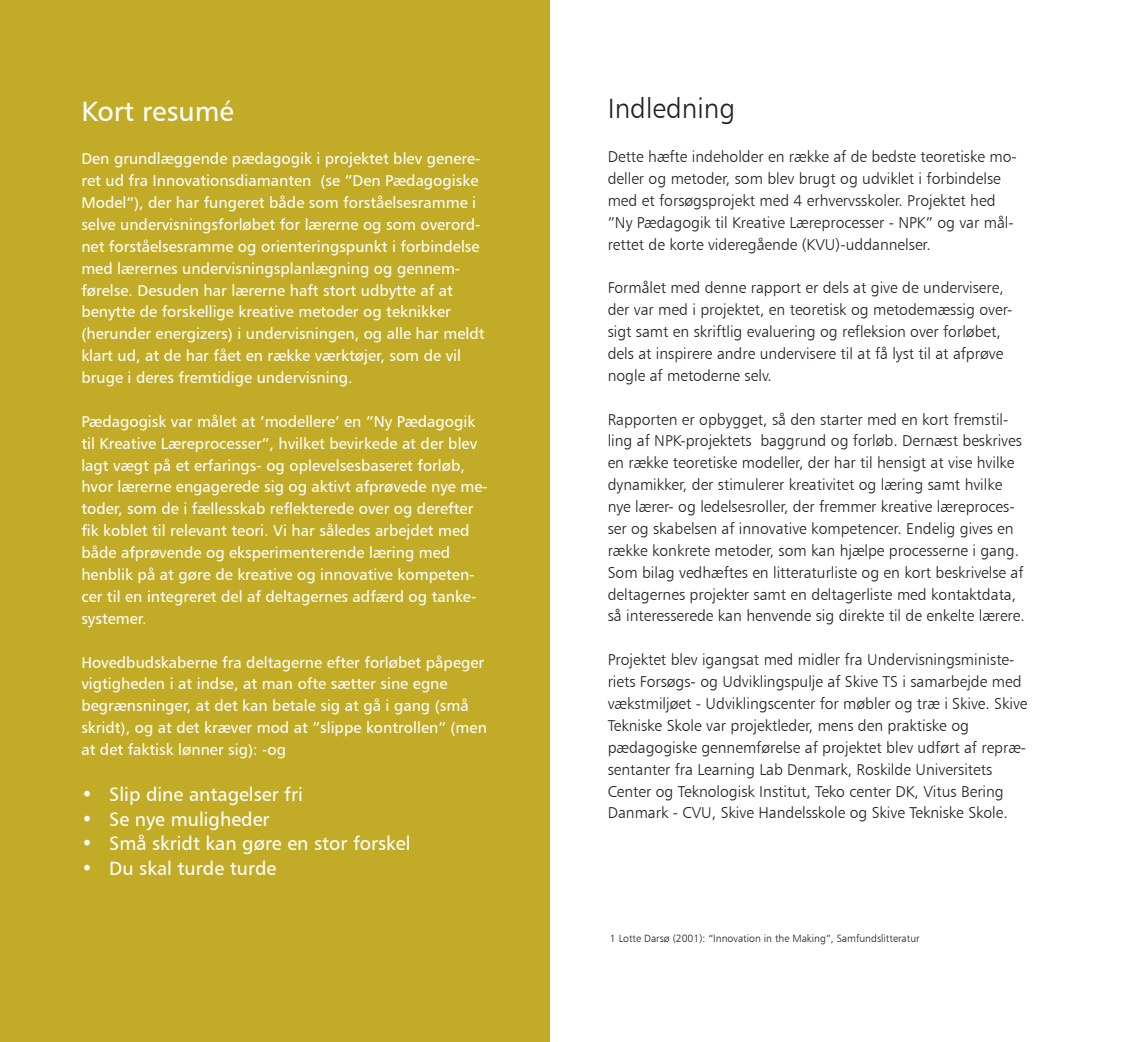
<style>
.page{position:relative;width:1141px;height:1042px;background:#fff}
.page>*{position:absolute;margin:0;border:0;box-sizing:border-box;transform-origin:0 0}
.t1{font:28px "Humanist 777 BT Roman B";color:#fff}
.t2{font:28px "Humanist 777 BT Light B";color:#231f20}
.t3{font:19.25px "Humanist 777 BT Roman B";color:#fff}
.t4{font:15.75px/21.9px "Humanist 777 BT Light B";color:#231f20}
.t5{font:15.75px/21.9px "Humanist 777 BT Roman B";color:#fff}
.t6{font:10.5px "Humanist 777 BT Light B";color:#231f20}
</style>
<div class="page">
<div style="left:0;top:0;width:549px;height:1042px;background:#c2ab26"></div>
<h1 class="t1" style="left:81px;top:93px;width:154px">Kort resumé</h1>
<p class="t5" style="left:81px;top:148px;width:405px">Den grundlæggende pædagogik i projektet blev genere&shy;ret ud fra Innovationsdiamanten (se ”Den Pædagogiske Model”), der har fungeret både som forståelsesramme i selve undervisningsforløbet for lærerne og som overord&shy;net forståelsesramme og orienteringspunkt i forbindelse med lærernes undervisningsplanlægning og gennem&shy;førelse. Desuden har lærerne haft stort udbytte af at benytte de forskellige kreative metoder og teknikker (herunder energizers) i undervisningen, og alle har meldt klart ud, at de har fået en række værktøjer, som de vil bruge i deres fremtidige undervisning.</p>
<p class="t5" style="left:81px;top:410px;width:408px">Pædagogisk var målet at ’modellere’ en ”Ny Pædagogik til Kreative Læreprocesser”, hvilket bevirkede at der blev lagt vægt på et erfarings- og oplevelsesbaseret forløb, hvor lærerne engagerede sig og aktivt afprøvede nye me&shy;toder, som de i fællesskab reflekterede over og derefter fik koblet til relevant teori. Vi har således arbejdet med både afprøvende og eksperimenterende læring med henblik på at gøre de kreative og innovative kompeten&shy;cer til en integreret del af deltagernes adfærd og tanke&shy;systemer.</p>
<p class="t5" style="left:81px;top:651px;width:407px">Hovedbudskaberne fra deltagerne efter forløbet påpeger vigtigheden i at indse, at man ofte sætter sine egne begrænsninger, at det kan betale sig at gå i gang (små skridt), og at det kræver mod at ”slippe kontrollen” (men at det faktisk lønner sig): -og</p>
<p class="t3" style="left:81px;top:783px;width:223px">• Slip dine antagelser fri</p>
<p class="t3" style="left:81px;top:807px;width:190px">• Se nye muligheder</p>
<p class="t3" style="left:81px;top:832px;width:331px">• Små skridt kan gøre en stor forskel</p>
<p class="t3" style="left:81px;top:856px;width:197px">• Du skal turde turde</p>
<h1 class="t2" style="left:608px;top:91px;width:129px">Indledning</h1>
<p class="t4" style="left:608px;top:145px;width:411px">Dette hæfte indeholder en række af de bedste teoretiske mo&shy;deller og metoder, som blev brugt og udviklet i forbindelse med et forsøgsprojekt med 4 erhvervsskoler. Projektet hed ”Ny Pædagogik til Kreative Læreprocesser - NPK” og var mål&shy;rettet de korte videregående (KVU)-uddannelser.</p>
<p class="t4" style="left:608px;top:277px;width:406px">Formålet med denne rapport er dels at give de undervisere, der var med i projektet, en teoretisk og metodemæssig over&shy;sigt samt en skriftlig evaluering og refleksion over forløbet, dels at inspirere andre undervisere til at få lyst til at afprøve nogle af metoderne selv.</p>
<p class="t4" style="left:608px;top:408px;width:419px">Rapporten er opbygget, så den starter med en kort fremstil&shy;ling af NPK-projektets baggrund og forløb. Dernæst beskrives en række teoretiske modeller, der har til hensigt at vise hvilke dynamikker, der stimulerer kreativitet og læring samt hvilke nye lærer- og ledelsesroller, der fremmer kreative læreproces&shy;ser og skabelsen af innovative kompetencer. Endelig gives en række konkrete metoder, som kan hjælpe processerne i gang.<br>Som bilag vedhæftes en litteraturliste og en kort beskrivelse af deltagernes projekter samt en deltagerliste med kontaktdata, så interesserede kan henvende sig direkte til de enkelte lærere.</p>
<p class="t4" style="left:608px;top:648px;width:421px">Projektet blev igangsat med midler fra Undervisningsministe&shy;riets Forsøgs- og Udviklingspulje af Skive TS i samarbejde med vækstmiljøet - Udviklingscenter for møbler og træ i Skive. Skive Tekniske Skole var projektleder, mens den praktiske og pædagogiske gennemførelse af projektet blev udført af repræ&shy;sentanter fra Learning Lab Denmark, Roskilde Universitets Center og Teknologisk Institut, Teko center DK, Vitus Bering Danmark - CVU, Skive Handelsskole og Skive Tekniske Skole.</p>
<p class="t6" style="left:610px;top:932px;width:311px">1 Lotte Darsø (2001): “Innovation in the Making”, Samfundslitteratur</p>
</div>
